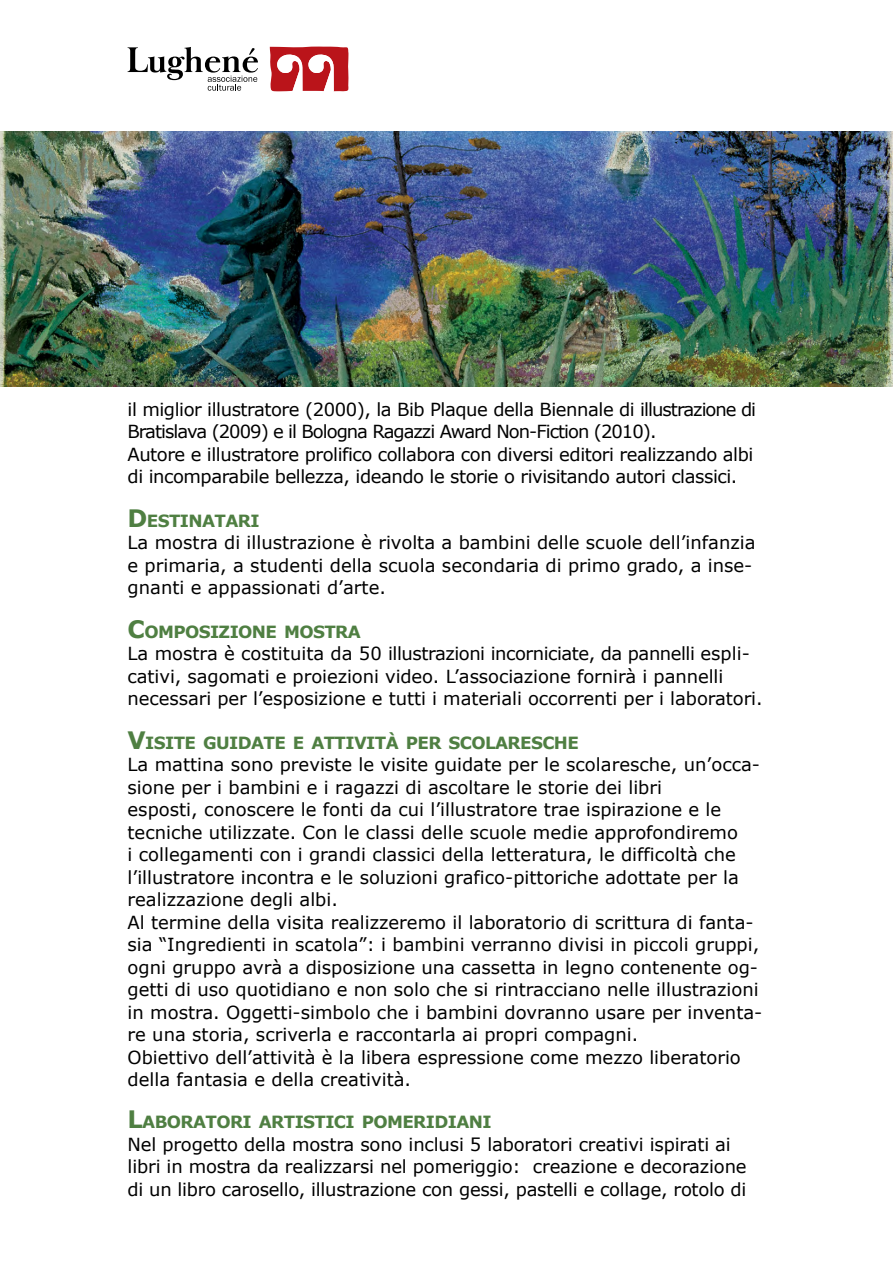
<style>
.page{position:relative;width:893px;height:1263px;background:#fff}
.page>*{position:absolute;margin:0;border:0;box-sizing:border-box;transform-origin:0 0}
.t1{font:18px/22.5px "Verdana";color:#000}
.t2{font:18px/22.5px "Verdana";letter-spacing:-.025em;color:#000}
.t3{font:700 16.8px "Verdana";letter-spacing:-.035em;color:#4f7f42}
.s1{font-size:24px}
</style>
<div class="page">
<svg style="left:270px;top:46px;width:79px;height:45px"></svg>
<svg style="left:128px;top:47px;width:130px;height:44px"></svg>
<img style="left:0;top:132px;width:893px;height:254px">
<p class="t2" style="left:128px;top:398px;width:630px">il miglior illustratore (2000), la Bib Plaque della Biennale di illustrazione di Bratislava (2009) e il Bologna Ragazzi Award Non-Fiction (2010).<br>Autore e illustratore prolifico collabora con diversi editori realizzando albi di incomparabile bellezza, ideando le storie o rivisitando autori classici.</p>
<p class="t3" style="left:128px;top:510px;width:134px"><span class="s1">D</span>ESTINATARI</p>
<p class="t1" style="left:128px;top:532px;width:630px">La mostra di illustrazione è rivolta a bambini delle scuole dell’infanzia e primaria, a studenti della scuola secondaria di primo grado, a inse&shy;gnanti e appassionati d’arte.</p>
<p class="t3" style="left:128px;top:621px;width:235px"><span class="s1">C</span>OMPOSIZIONE MOSTRA</p>
<p class="t1" style="left:128px;top:643px;width:637px">La mostra è costituita da 50 illustrazioni incorniciate, da pannelli espli&shy;cativi, sagomati e proiezioni video. L’associazione fornirà i pannelli necessari per l’esposizione e tutti i materiali occorrenti per i laboratori.</p>
<p class="t3" style="left:128px;top:732px;width:453px"><span class="s1">V</span>ISITE GUIDATE E ATTIVITÀ PER SCOLARESCHE</p>
<p class="t1" style="left:128px;top:754px;width:636px">La mattina sono previste le visite guidate per le scolaresche, un’occa&shy;sione per i bambini e i ragazzi di ascoltare le storie dei libri<br>esposti, conoscere le fonti da cui l’illustratore trae ispirazione e le tecniche utilizzate. Con le classi delle scuole medie approfondiremo<br>i collegamenti con i grandi classici della letteratura, le difficoltà che l’illustratore incontra e le soluzioni grafico-pittoriche adottate per la realizzazione degli albi.<br>Al termine della visita realizzeremo il laboratorio di scrittura di fanta&shy;sia “Ingredienti in scatola”: i bambini verranno divisi in piccoli gruppi, ogni gruppo avrà a disposizione una cassetta in legno contenente og&shy;getti di uso quotidiano e non solo che si rintracciano nelle illustrazioni in mostra. Oggetti-simbolo che i bambini dovranno usare per inventa&shy;re una storia, scriverla e raccontarla ai propri compagni.<br>Obiettivo dell’attività è la libera espressione come mezzo liberatorio della fantasia e della creatività.</p>
<p class="t3" style="left:128px;top:1111px;width:366px"><span class="s1">L</span>ABORATORI ARTISTICI POMERIDIANI</p>
<p class="t1" style="left:128px;top:1133px;width:621px">Nel progetto della mostra sono inclusi 5 laboratori creativi ispirati ai libri in mostra da realizzarsi nel pomeriggio: creazione e decorazione di un libro carosello, illustrazione con gessi, pastelli e collage, rotolo di</p>
</div>
